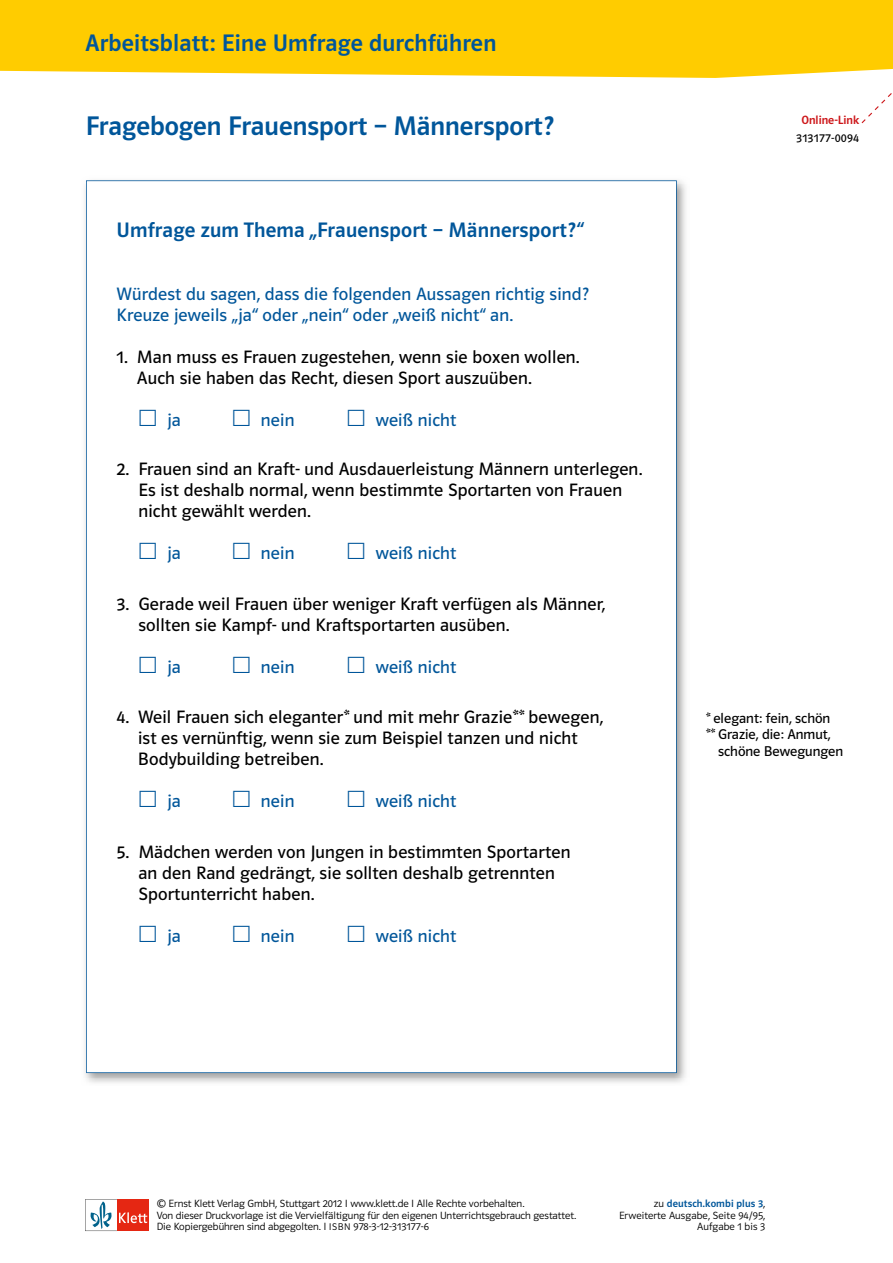
<style>
.page{position:relative;width:893px;height:1263px;background:#fff}
.page>*{position:absolute;margin:0;border:0;box-sizing:border-box;transform-origin:0 0}
.t1{font:27px "Polo ST11 K Krftg";color:#00569a}
.t2{font:24px "Polo ST11 K Krftg";letter-spacing:.01em;color:#00569a}
.t3{font:21px "Polo ST11 K Krftg";letter-spacing:.01em;color:#00569a}
.t4{font:18px/21px "Polo ST11 K Buch";letter-spacing:.01em;color:#000}
.t5{font:18px/21px "Polo ST11 K Buch";letter-spacing:.01em;color:#00569a}
.t6{font:14.25px "Polo ST11 K Buch";color:#000}
.t7{font:12px "Polo ST11 K Krftg";color:#cd171a}
.t8{font:12px "Polo ST11 K Buch";color:#000}
.t9{font:10.5px/11.2px "Polo ST11 K Leicht";color:#000}
.t10{font:10.5px "Polo ST11 K Krftg";letter-spacing:.01em;color:#00569a}
.s1{font-size:9.75px}
.s2{font-family:"Polo ST11 K Leicht";color:#000}
</style>
<div class="page">
<div style="left:0;top:0;width:893px;height:78px;background:#fc0"></div>
<svg style="left:85px;top:1199px;width:64px;height:32px"></svg>
<img style="left:85px;top:180px;width:601px;height:903px">
<svg style="left:86px;top:180px;width:591px;height:893px"></svg>
<svg style="left:862px;top:93px;width:30px;height:30px"></svg>
<svg style="left:140px;top:410px;width:16px;height:16px"></svg>
<svg style="left:233px;top:410px;width:17px;height:16px"></svg>
<svg style="left:348px;top:410px;width:16px;height:16px"></svg>
<svg style="left:140px;top:543px;width:16px;height:16px"></svg>
<svg style="left:233px;top:543px;width:17px;height:16px"></svg>
<svg style="left:348px;top:543px;width:16px;height:16px"></svg>
<svg style="left:140px;top:657px;width:16px;height:16px"></svg>
<svg style="left:233px;top:657px;width:17px;height:16px"></svg>
<svg style="left:348px;top:657px;width:16px;height:16px"></svg>
<svg style="left:140px;top:790px;width:16px;height:17px"></svg>
<svg style="left:233px;top:790px;width:17px;height:17px"></svg>
<svg style="left:348px;top:790px;width:16px;height:17px"></svg>
<svg style="left:140px;top:925px;width:16px;height:17px"></svg>
<svg style="left:233px;top:925px;width:17px;height:17px"></svg>
<svg style="left:348px;top:925px;width:16px;height:17px"></svg>
<h2 class="t2" style="left:85px;top:29px;width:413px">Arbeitsblatt: Eine Umfrage durchführen</h2>
<h1 class="t1" style="left:86px;top:111px;width:469px">Fragebogen Frauensport – Männersport?</h1>
<p class="t3" style="left:117px;top:219px;width:469px">Umfrage zum Thema „Frauensport – Männersport?“</p>
<p class="t5" style="left:117px;top:284px;width:474px">Würdest du sagen, dass die folgenden Aussagen richtig sind?<br>Kreuze jeweils „ja“ oder „nein“ oder „weiß nicht“ an.</p>
<p class="t4" style="left:137px;top:347px;width:444px;text-indent:-20px">1. Man muss es Frauen zugestehen, wenn sie boxen wollen.<br>Auch sie haben das Recht, diesen Sport auszuüben.</p>
<p class="t5" style="left:167px;top:410px;width:15px">ja</p>
<p class="t5" style="left:261px;top:410px;width:35px">nein</p>
<p class="t5" style="left:376px;top:410px;width:82px">weiß nicht</p>
<p class="t4" style="left:138px;top:459px;width:505px;text-indent:-22px">2. Frauen sind an Kraft- und Ausdauerleistung Männern unterlegen.<br>Es ist deshalb normal, wenn bestimmte Sportarten von Frauen nicht gewählt werden.</p>
<p class="t5" style="left:167px;top:543px;width:15px">ja</p>
<p class="t5" style="left:261px;top:543px;width:35px">nein</p>
<p class="t5" style="left:376px;top:543px;width:82px">weiß nicht</p>
<p class="t4" style="left:138px;top:594px;width:469px;text-indent:-22px">3. Gerade weil Frauen über weniger Kraft verfügen als Männer, sollten sie Kampf- und Kraftsportarten ausüben.</p>
<p class="t5" style="left:167px;top:657px;width:15px">ja</p>
<p class="t5" style="left:261px;top:657px;width:35px">nein</p>
<p class="t5" style="left:376px;top:657px;width:82px">weiß nicht</p>
<p class="t4" style="left:138px;top:706px;width:467px;text-indent:-21px">4. Weil Frauen sich eleganter* und mit mehr Grazie** bewegen, ist es vernünftig, wenn sie zum Beispiel tanzen und nicht<br>Bodybuilding betreiben.</p>
<p class="t5" style="left:167px;top:790px;width:15px">ja</p>
<p class="t5" style="left:261px;top:790px;width:35px">nein</p>
<p class="t5" style="left:376px;top:790px;width:82px">weiß nicht</p>
<p class="t4" style="left:138px;top:841px;width:434px;text-indent:-22px">5. Mädchen werden von Jungen in bestimmten Sportarten an den Rand gedrängt, sie sollten deshalb getrennten<br>Sport unterricht haben.</p>
<p class="t5" style="left:167px;top:925px;width:15px">ja</p>
<p class="t5" style="left:261px;top:925px;width:35px">nein</p>
<p class="t5" style="left:376px;top:925px;width:82px">weiß nicht</p>
<p class="t7" style="left:802px;top:113px;width:59px">Online-Link</p>
<p class="t8" style="left:796px;top:131px;width:64px">313177-0094</p>
<p class="t6" style="left:706px;top:710px;width:126px">* elegant: fein, schön</p>
<p class="t6" style="left:706px;top:727px;width:126px">** Grazie, die: Anmut,</p>
<p class="t6" style="left:718px;top:743px;width:127px">schöne Bewegungen</p>
<p class="t9" style="left:157px;top:1198px;width:421px">© Ernst Klett Verlag GmbH, Stuttgart 2012 I www.klett.de I Alle Rechte vorbehalten.<br>Von dieser Druckvorlage ist die Vervielfältigung für den eigenen Unterrichtsgebrauch gestattet.<br>Die Kopiergebühren sind abgegolten. I <span class="s1">ISBN</span> 978-3-12-313177-6</p>
<p class="t10" style="left:654px;top:1198px;width:113px"><span class="s2">zu</span> deutsch.kombi plus 3<span class="s2">,</span></p>
<p class="t9" style="left:619px;top:1209px;width:148px;text-align:right">Erweiterte Ausgabe, Seite 94/95,<br>Aufgabe 1 bis 3</p>
</div>
